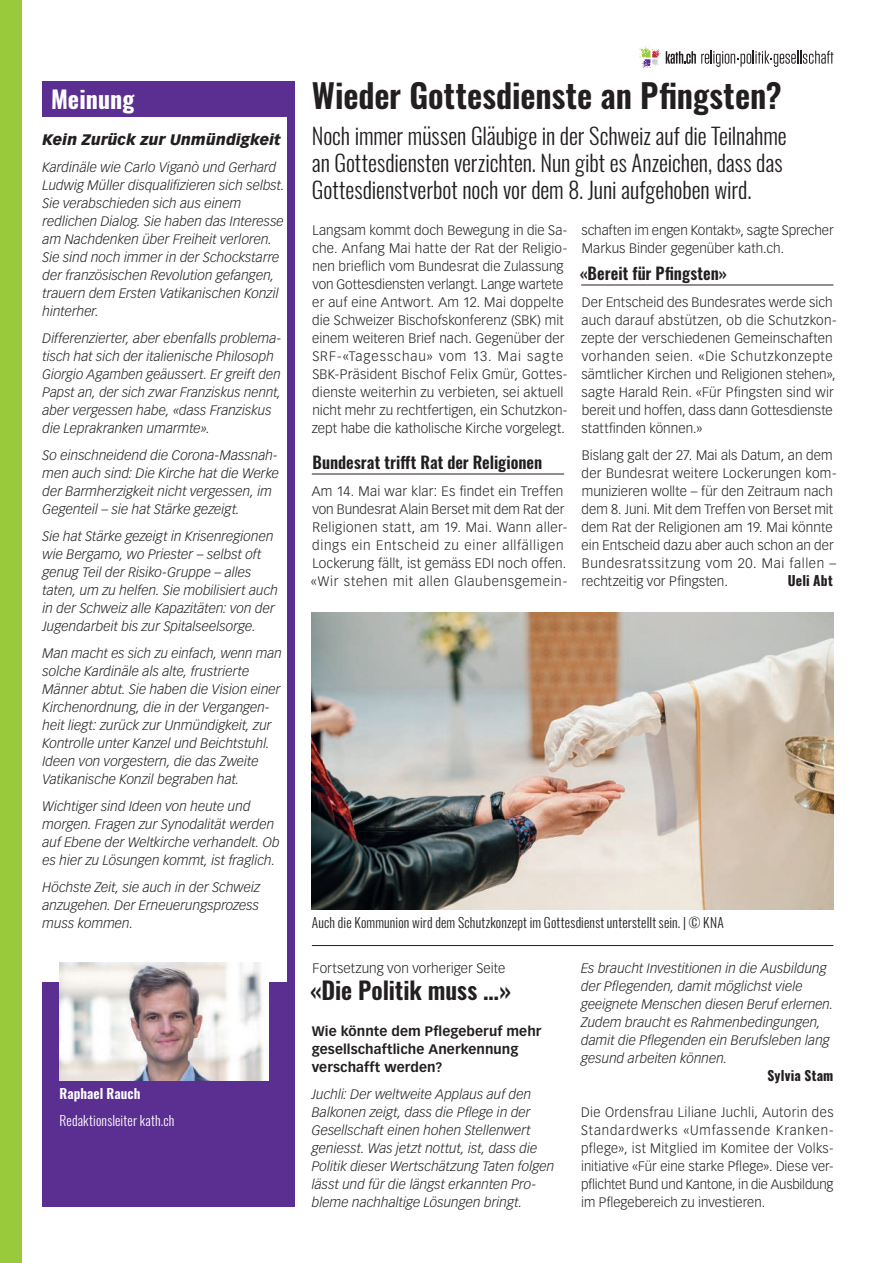
<style>
.page{position:relative;width:893px;height:1263px;background:#fff}
.page>*{position:absolute;margin:0;border:0;box-sizing:border-box;transform-origin:0 0}
.t1{font:600 33px "Oswald";color:#231f20}
.t2{font:600 24px "Oswald";letter-spacing:-.005em;color:#231f20}
.t3{font:700 24px "Oswald";letter-spacing:.005em;color:#fff}
.t4{font:300 22.5px/27px "Oswald";letter-spacing:-.005em;color:#231f20}
.t5{font:600 16.5px "Oswald";color:#231f20}
.t6{font:italic 900 15px "Vectora LT Std";letter-spacing:.01em;color:#231f20}
.t7{font:italic 300 13.5px/18px "Vectora LT Std";letter-spacing:.005em;color:#231f20}
.t8{font:300 13.5px/18px "Vectora LT Std";letter-spacing:.01em;color:#231f20}
.t9{font:300 13.5px/18px "Vectora LT Std";letter-spacing:.03em;color:#231f20}
.t10{font:700 13.5px/18px "Vectora LT Std";letter-spacing:.005em;color:#231f20}
.t11{font:300 13.5px "Oswald";letter-spacing:.01em;color:#231f20}
.t12{font:300 13.5px "Oswald";letter-spacing:.01em;color:#fff}
.t13{font:700 13.5px "Oswald";letter-spacing:.015em;color:#231f20}
.t14{font:600 13.5px "Oswald";letter-spacing:.005em;color:#fff}
</style>
<div class="page">
<svg style="left:640px;top:47px;width:20px;height:21px"></svg>
<svg style="left:666px;top:51px;width:167px;height:16px"></svg>
<div style="left:0;top:0;width:21px;height:1263px;background:#99ca3b"></div>
<div style="left:43px;top:82px;width:252px;height:1125px;background:#5b2e91"></div>
<div style="left:34px;top:118px;width:252px;height:864px;background:#fff"></div>
<img style="left:60px;top:963px;width:209px;height:118px">
<hr style="left:312px;top:945px;width:521px;height:1px;background:#231f20">
<img style="left:312px;top:612px;width:522px;height:298px">
<hr style="left:312px;top:474px;width:252px;height:1px;background:#231f20">
<hr style="left:581px;top:285px;width:252px;height:1px;background:#231f20">
<h2 class="t3" style="left:51px;top:86px;width:85px">Meinung</h2>
<h1 class="t1" style="left:312px;top:78px;width:471px">Wieder Gottesdienste an Pfingsten?</h1>
<h3 class="t4" style="left:312px;top:119px;width:476px">Noch immer müssen Gläubige in der Schweiz auf die Teilnahme an Gottesdiensten verzichten. Nun gibt es Anzeichen, dass das<br>Gottesdienstverbot noch vor dem 8. Juni aufgehoben wird.</h3>
<p class="t8" style="left:312px;top:221px;width:257px">Langsam kommt doch Bewegung in die Sa&shy;che. Anfang Mai hatte der Rat der Religio&shy;nen brieflich vom Bundesrat die Zulassung von Gottesdiensten verlangt. Lange wartete er auf eine Antwort. Am 12. Mai doppelte die Schweizer Bischofskonferenz (SBK) mit einem weiteren Brief nach. Gegenüber der SRF-«Tagesschau» vom 13. Mai sagte SBK-Präsident Bischof Felix Gmür, Gottes&shy;dienste weiterhin zu verbieten, sei aktuell nicht mehr zu rechtfertigen, ein Schutzkon&shy;zept habe die katholische Kirche vorgelegt.</p>
<p class="t5" style="left:313px;top:453px;width:231px">Bundesrat trifft Rat der Religionen</p>
<p class="t9" style="left:311px;top:482px;width:258px">Am 14. Mai war klar: Es findet ein Treffen von Bundesrat Alain Berset mit dem Rat der Religionen statt, am 19. Mai. Wann aller&shy;dings ein Entscheid zu einer allfälligen Lockerung fällt, ist gemäss EDI noch offen. «Wir stehen mit allen Glaubensgemein-</p>
<p class="t6" style="left:43px;top:130px;width:240px">Kein Zurück zur Unmündigkeit</p>
<p class="t7" style="left:43px;top:158px;width:244px">Kardinäle wie Carlo Viganò und Gerhard Ludwig Müller disqualifizieren sich selbst.<br>Sie verabschieden sich aus einem redlichen Dialog. Sie haben das Interesse am Nachdenken über Freiheit verloren.<br>Sie sind noch immer in der Schockstarre der französischen Revolution gefangen, trauern dem Ersten Vatikanischen Konzil hinterher.</p>
<p class="t7" style="left:43px;top:329px;width:240px">Differenzierter, aber ebenfalls problema&shy;tisch hat sich der italienische Philosoph Giorgio Agamben geäussert. Er greift den Papst an, der sich zwar Franziskus nennt, aber vergessen habe, «dass Franziskus die Leprakranken umarmte».</p>
<p class="t7" style="left:43px;top:446px;width:238px">So einschneidend die Corona-Massnah&shy;men auch sind: Die Kirche hat die Werke der Barmherzigkeit nicht vergessen, im Gegenteil – sie hat Stärke gezeigt.</p>
<p class="t7" style="left:43px;top:527px;width:237px">Sie hat Stärke gezeigt in Krisenregionen wie Bergamo, wo Priester – selbst oft genug Teil der Risiko-Gruppe – alles taten, um zu helfen. Sie mobilisiert auch in der Schweiz alle Kapazitäten: von der Jugendarbeit bis zur Spitalseelsorge.</p>
<p class="t7" style="left:43px;top:644px;width:241px">Man macht es sich zu einfach, wenn man solche Kardinäle als alte, frustrierte Männer abtut. Sie haben die Vision einer Kirchenordnung, die in der Vergangen&shy;heit liegt: zurück zur Unmündigkeit, zur Kontrolle unter Kanzel und Beichtstuhl.<br>Ideen von vorgestern, die das Zweite Vatikanische Konzil begraben hat.</p>
<p class="t7" style="left:43px;top:797px;width:239px">Wichtiger sind Ideen von heute und morgen. Fragen zur Synodalität werden auf Ebene der Weltkirche verhandelt. Ob es hier zu Lösungen kommt, ist fraglich.</p>
<p class="t7" style="left:43px;top:878px;width:219px;text-align:justify">Höchste Zeit, sie auch in der Schweiz anzugehen. Der Erneuerungsprozess muss kommen.</p>
<p class="t8" style="left:581px;top:221px;width:254px">schaften im engen Kontakt», sagte Sprecher<br>Markus Binder gegenüber kath.ch.</p>
<p class="t5" style="left:580px;top:264px;width:149px">«Bereit für Pfingsten»</p>
<p class="t8" style="left:581px;top:293px;width:257px">Der Entscheid des Bundesrates werde sich auch darauf abstützen, ob die Schutzkon&shy;zepte der verschiedenen Gemeinschaften vorhanden seien. «Die Schutzkonzepte sämtlicher Kirchen und Religionen stehen», sagte Harald Rein. «Für Pfingsten sind wir bereit und hoffen, dass dann Gottesdienste stattfinden können.»</p>
<p class="t8" style="left:582px;top:446px;width:256px">Bislang galt der 27. Mai als Datum, an dem der Bundesrat weitere Lockerungen kom&shy;munizieren wollte – für den Zeitraum nach dem 8. Juni. Mit dem Treffen von Berset mit dem Rat der Religionen am 19. Mai könnte ein Entscheid dazu aber auch schon an der Bundesratssitzung vom 20. Mai fallen – rechtzeitig vor Pfingsten.</p>
<p class="t13" style="left:788px;top:573px;width:46px">Ueli Abt</p>
<p class="t11" style="left:312px;top:910px;width:413px">Auch die Kommunion wird dem Schutzkonzept im Gottesdienst unterstellt sein. | © KNA</p>
<p class="t14" style="left:60px;top:1086px;width:82px">Raphael Rauch</p>
<p class="t12" style="left:60px;top:1108px;width:116px">Redaktionsleiter kath.ch</p>
<p class="t8" style="left:313px;top:959px;width:194px">Fortsetzung von vorheriger Seite</p>
<h2 class="t2" style="left:310px;top:977px;width:203px">«Die Politik muss …»</h2>
<p class="t10" style="left:312px;top:1022px;width:231px">Wie könnte dem Pflegeberuf mehr gesellschaftliche Anerkennung verschafft werden?</p>
<p class="t7" style="left:312px;top:1085px;width:244px">Juchli: Der weltweite Applaus auf den Balkonen zeigt, dass die Pflege in der Gesellschaft einen hohen Stellenwert geniesst. Was jetzt nottut, ist, dass die Politik dieser Wertschätzung Taten folgen lässt und für die längst erkannten Pro&shy;bleme nachhaltige Lösungen bringt.</p>
<p class="t7" style="left:581px;top:959px;width:254px">Es braucht Investitionen in die Ausbildung der Pflegenden, damit möglichst viele geeignete Menschen diesen Beruf erlernen.<br>Zudem braucht es Rahmenbedingungen, damit die Pflegenden ein Berufsleben lang gesund arbeiten können.</p>
<p class="t13" style="left:768px;top:1068px;width:67px">Sylvia Stam</p>
<p class="t8" style="left:581px;top:1103px;width:254px;text-align:justify">Die Ordensfrau Liliane Juchli, Autorin des Standardwerks «Umfassende Kranken&shy;pflege», ist Mitglied im Komitee der Volks&shy;initiative «Für eine starke Pflege». Diese ver&shy;pflichtet Bund und Kantone, in die Ausbildung im Pflegebereich zu investieren.</p>
</div>
